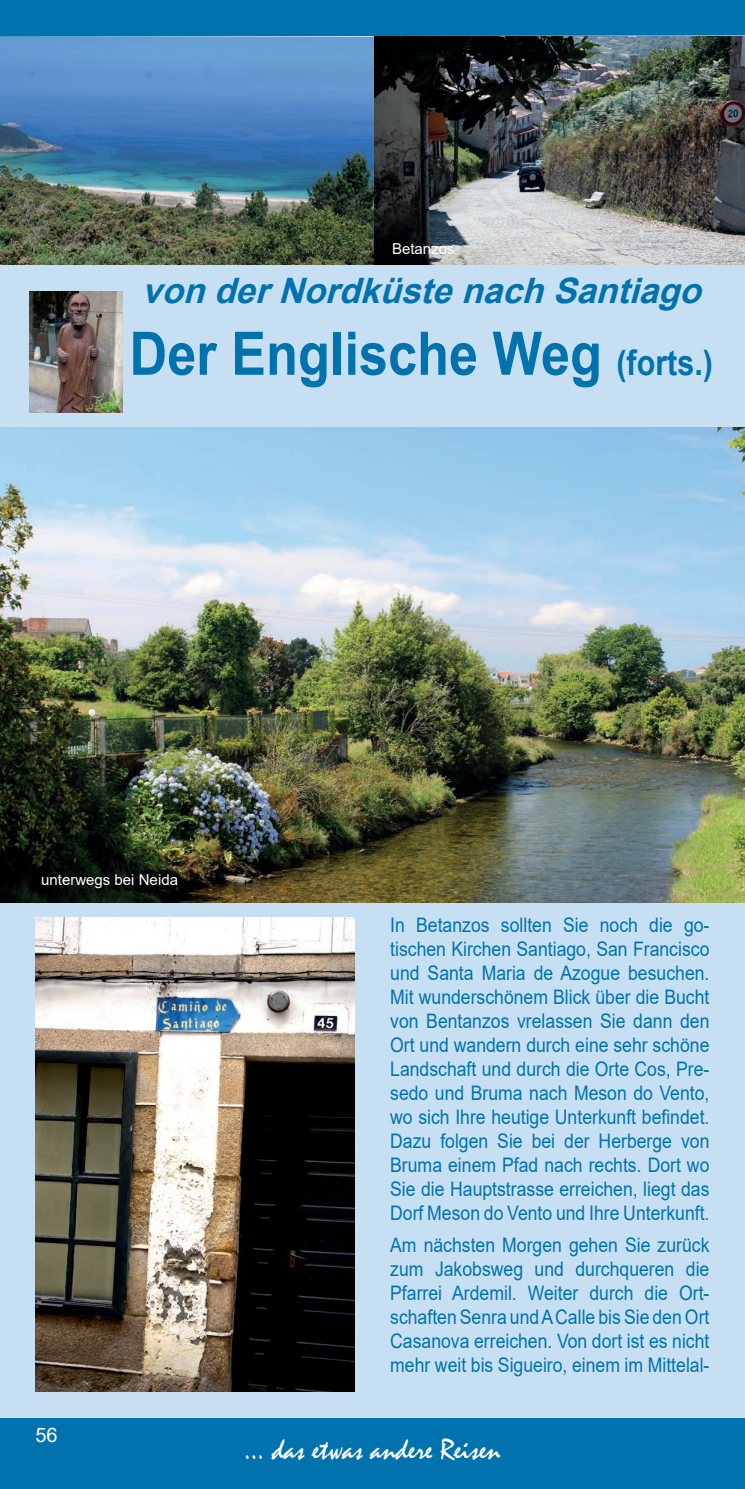
<style>
.page{position:relative;width:745px;height:1489px;background:#fff}
.page>*{position:absolute;margin:0;border:0;box-sizing:border-box;transform-origin:0 0}
.t1{font:700 60px "Arial";color:#0073ae;scale:.87 1}
.t2{font:italic 700 35px "Arial";color:#0073ae}
.t3{font:30px "Mistral";color:#fff}
.t4{font:20px/24px "Arial";color:#0073ae;text-align:justify;scale:.88 1}
.t5{font:20px "Arial";color:#fff}
.t6{font:15px "Arial";color:#fff}
.s1{font-size:35px}
</style>
<div class="page">
<div style="left:0;top:0;width:744px;height:1488px;background:#c7dff2"></div>
<div style="left:0;top:0;width:744px;height:37px;background:#0073ae"></div>
<div style="left:0;top:1417px;width:744px;height:71px;background:#0073ae"></div>
<img style="left:0;top:37px;width:744px;height:227px">
<img style="left:0;top:427px;width:744px;height:475px">
<img style="left:29px;top:292px;width:93px;height:120px">
<img style="left:35px;top:917px;width:319px;height:474px">
<p class="t6" style="left:392px;top:238px;width:64px">Betanzos</p>
<h2 class="t2" style="left:142px;top:266px;width:573px">vonderNordküstenachSantiago</h2>
<h1 class="t1" style="left:129px;top:311px;width:671px">Der Englische Weg <span class="s1">(forts.)</span></h1>
<p class="t6" style="left:41px;top:869px;width:138px">unterwegs bei Neida</p>
<p class="t5" style="left:35px;top:1421px;width:24px">56</p>
<p class="t4" style="left:390px;top:913px;width:364px">In Betanzos sollten Sie noch die go&shy;tischen Kirchen Santiago, San Francisco und Santa Maria de Azogue besuchen.<br>Mit wunderschönem Blick über die Bucht von Bentanzos vrelassen Sie dann den Ort und wandern durch eine sehr schöne Landschaft und durch die Orte Cos, Pre&shy;sedo und Bruma nach Meson do Vento, wo sich Ihre heutige Unterkunft befindet.<br>Dazu folgen Sie bei der Herberge von Bruma einem Pfad nach rechts. Dort wo Sie die Hauptstrasse erreichen, liegt das Dorf Meson do Vento und Ihre Unterkunft.</p>
<p class="t4" style="left:390px;top:1232px;width:364px">Am nächsten Morgen gehen Sie zurück zum Jakobsweg und durchqueren die Pfarrei Ardemil. Weiter durch die Ort&shy;schaften Senra und A Calle bis Sie den Ort Casanova erreichen. Von dort ist es nicht mehr weit bis Sigueiro, einem im Mittelal-</p>
<h3 class="t3" style="left:244px;top:1431px;width:257px">... das etwas andere Reisen</h3>
</div>
